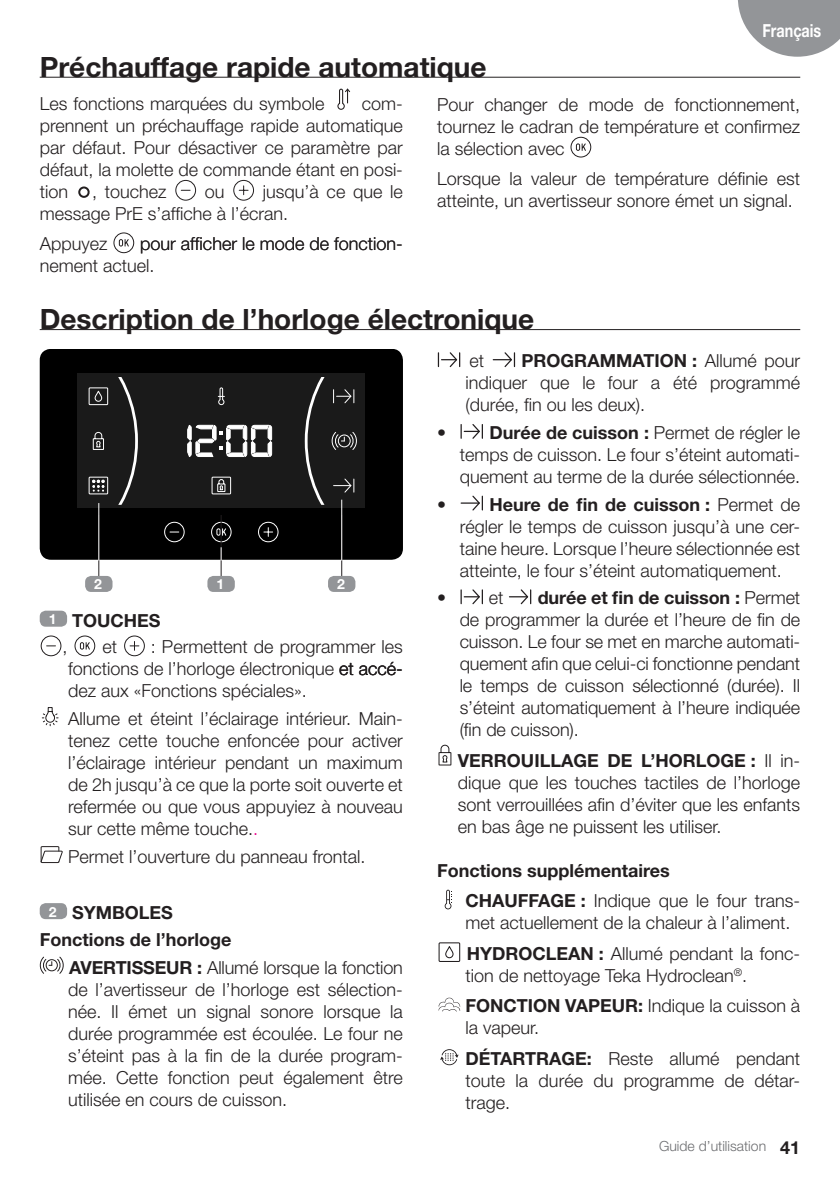
<style>
.page{position:relative;width:840px;height:1191px;background:#fff}
.page>*{position:absolute;margin:0;border:0;box-sizing:border-box;transform-origin:0 0}
.t1{font:700 28px "Helvetica Neue";color:#231f20}
.t2{font:300 18px/22px "Helvetica Neue";color:#231f20}
.t3{font:700 18px/26.6px "Helvetica Neue";color:#231f20}
.t4{font:700 18px "Helvetica Neue";color:#fff;scale:.8 1}
.t5{font:300 14px "Helvetica Neue";color:#6c6d70}
.t6{font:700 14px "Helvetica Neue";color:#fff}
.s1{font-size:14px;color:#fff}
.s2{font-weight:300}
.s3{color:#ed028c}
.s4{font-weight:700}
.s5{font-weight:700;font-size:18px;color:#231f20}
</style>
<div class="page">
<svg style="left:738px;top:0;width:101px;height:57px"></svg>
<div style="left:40px;top:349px;width:363px;height:211px;background:#000;border-radius:11px"></div>
<div style="left:164px;top:522px;width:20px;height:20px;border:1px solid #fff;border-radius:50%"></div>
<div style="left:258px;top:522px;width:20px;height:20px;border:1px solid #fff;border-radius:50%"></div>
<svg style="left:264px;top:527px;width:8px;height:9px"></svg>
<div style="left:211px;top:522px;width:20px;height:20px;border:1px solid #fff;border-radius:50%"></div>
<svg style="left:216px;top:528px;width:10px;height:7px"></svg>
<div style="left:77px;top:374px;width:288px;height:134px;background:#1a1a1a"></div>
<svg style="left:187px;top:425px;width:85px;height:32px"></svg>
<svg style="left:217px;top:387px;width:8px;height:18px"></svg>
<div style="left:89px;top:387px;width:19px;height:18px;border:1px solid #fff"></div>
<div style="left:89px;top:476px;width:19px;height:18px;border:1px solid #fff"></div>
<div style="left:211px;top:476px;width:20px;height:18px;border:1px solid #fff"></div>
<svg style="left:217px;top:479px;width:9px;height:13px"></svg>
<svg style="left:92px;top:377px;width:46px;height:128px"></svg>
<svg style="left:304px;top:377px;width:53px;height:128px"></svg>
<hr style="left:98px;top:515px;width:1px;height:67px;background:#231f20">
<div style="left:85px;top:576px;width:27px;height:16px;background:#939598;border-radius:6px"></div>
<hr style="left:98px;top:503px;width:1px;height:57px;background:#fff">
<hr style="left:220px;top:515px;width:1px;height:67px;background:#231f20">
<div style="left:207px;top:576px;width:28px;height:16px;background:#939598;border-radius:6px"></div>
<svg style="left:220px;top:547px;width:1px;height:13px"></svg>
<hr style="left:341px;top:515px;width:1px;height:67px;background:#231f20">
<div style="left:328px;top:576px;width:27px;height:16px;background:#939598;border-radius:6px"></div>
<hr style="left:341px;top:499px;width:1px;height:61px;background:#fff">
<hr style="left:40px;top:329px;width:759px;height:1px;background:#231f20">
<div style="left:40px;top:610px;width:27px;height:16px;background:#939598;border-radius:6px"></div>
<div style="left:41px;top:635px;width:20px;height:21px;border:1px solid #231f20;border-radius:50%"></div>
<svg style="left:75px;top:636px;width:20px;height:20px"></svg>
<div style="left:74px;top:635px;width:21px;height:21px;border:1px solid #231f20;border-radius:50%"></div>
<svg style="left:80px;top:642px;width:10px;height:7px"></svg>
<div style="left:124px;top:635px;width:21px;height:21px;border:1px solid #231f20;border-radius:50%"></div>
<svg style="left:130px;top:641px;width:9px;height:9px"></svg>
<svg style="left:41px;top:707px;width:18px;height:19px"></svg>
<div style="left:41px;top:846px;width:18px;height:17px;border:1px solid #231f20"></div>
<svg style="left:40px;top:850px;width:23px;height:13px"></svg>
<div style="left:40px;top:903px;width:27px;height:16px;background:#939598;border-radius:6px"></div>
<svg style="left:40px;top:956px;width:24px;height:18px"></svg>
<svg style="left:437px;top:352px;width:23px;height:16px"></svg>
<svg style="left:493px;top:352px;width:22px;height:16px"></svg>
<svg style="left:460px;top:424px;width:22px;height:15px"></svg>
<svg style="left:461px;top:495px;width:21px;height:16px"></svg>
<svg style="left:460px;top:589px;width:22px;height:16px"></svg>
<svg style="left:509px;top:589px;width:22px;height:16px"></svg>
<svg style="left:438px;top:744px;width:13px;height:21px"></svg>
<svg style="left:444px;top:889px;width:8px;height:20px"></svg>
<div style="left:438px;top:942px;width:22px;height:20px;border:1px solid #231f20"></div>
<div style="left:445px;top:946px;width:8px;height:12px;border:1px solid #231f20;border-radius:4px"></div>
<svg style="left:438px;top:997px;width:22px;height:14px"></svg>
<svg style="left:440px;top:1049px;width:18px;height:16px"></svg>
<svg style="left:570px;top:137px;width:20px;height:20px"></svg>
<div style="left:570px;top:137px;width:21px;height:20px;border:1px solid #231f20;border-radius:50%"></div>
<svg style="left:576px;top:143px;width:9px;height:8px"></svg>
<hr style="left:40px;top:77px;width:759px;height:1px;background:#231f20">
<svg style="left:337px;top:88px;width:14px;height:22px"></svg>
<div style="left:78px;top:186px;width:12px;height:12px;background:#fff;border:2px solid #231f20;border-radius:50%"></div>
<div style="left:175px;top:180px;width:21px;height:21px;border:1px solid #231f20;border-radius:50%"></div>
<svg style="left:234px;top:180px;width:19px;height:20px"></svg>
<div style="left:233px;top:180px;width:21px;height:21px;border:1px solid #231f20;border-radius:50%"></div>
<svg style="left:239px;top:186px;width:9px;height:9px"></svg>
<svg style="left:114px;top:233px;width:20px;height:20px"></svg>
<div style="left:113px;top:232px;width:21px;height:21px;border:1px solid #231f20;border-radius:50%"></div>
<svg style="left:119px;top:239px;width:10px;height:7px"></svg>
<p class="t4" style="left:762px;top:19px;width:75px">Français</p>
<h1 class="t1" style="left:40px;top:49px;width:448px">Préchauffage rapide automatique</h1>
<p class="t2" style="left:40px;top:92px;width:286px">Les fonctions marquées du symbole</p>
<p class="t2" style="left:437px;top:93px;width:364px;text-align:justify">Pour changer de mode de fonctionnement, tournez le cadran de température et confirmez la sélection avec</p>
<p class="t2" style="left:437px;top:167px;width:364px">Lorsque la valeur de température définie est atteinte, un avertisseur sonore émet un signal.</p>
<p class="t2" style="left:40px;top:92px;width:364px;text-align:justify;text-indent:322px">com&shy;prennent un préchauffage rapide automatique par défaut. Pour désactiver ce paramètre par défaut, la molette de commande étant en posi&shy;tion</p>
<p class="t2" style="left:40px;top:180px;width:364px;text-indent:223px">jusqu’à ce que le message PrE s’affiche à l’écran.</p>
<p class="t2" style="left:40px;top:232px;width:69px">Appuyez</p>
<p class="t2" style="left:92px;top:180px;width:76px">, touchez</p>
<p class="t2" style="left:205px;top:180px;width:21px">ou</p>
<p class="t2" style="left:40px;top:232px;width:364px;text-indent:100px">pour afficher le mode de fonction&shy;nement actuel.</p>
<h1 class="t1" style="left:40px;top:302px;width:496px">Description de l’horloge électronique</h1>
<p class="t6" style="left:94px;top:576px;width:9px">2</p>
<p class="t6" style="left:216px;top:576px;width:9px">1</p>
<p class="t6" style="left:337px;top:576px;width:9px">2</p>
<p class="t3" style="left:62px;top:606px;width:100px;text-indent:-14px"><span class="s1">1</span> TOUCHES <span class="s2">,</span></p>
<p class="t2" style="left:68px;top:635px;width:336px;text-indent:83px">: Permettent de programmer les fonctions de l’horloge électronique et accé</p>
<p class="t2" style="left:102px;top:635px;width:16px">et</p>
<p class="t2" style="left:339px;top:657px;width:65px">et accé-</p>
<p class="t2" style="left:68px;top:677px;width:336px;line-height:27.6px">dez aux «Fonctions spéciales».<br>Allume et éteint l’éclairage intérieur. Main-</p>
<p class="t2" style="left:68px;top:729px;width:336px;text-align:justify">tenez cette touche enfoncée pour activer l’éclairage intérieur pendant un maximum de 2h jusqu’à ce que la porte soit ouverte et refermée ou que vous appuyiez à nouveau sur cette même touche.<span class="s3">.</span></p>
<p class="t2" style="left:68px;top:845px;width:299px">Permet l’ouverture du panneau frontal.</p>
<p class="t3" style="left:49px;top:899px;width:125px"><span class="s1">2</span> SYMBOLES</p>
<p class="t3" style="left:40px;top:925px;width:193px">Fonctions de l’horloge</p>
<p class="t2" style="left:69px;top:955px;width:335px"><span class="s4">AVERTISSEUR :</span> Allumé lorsque la fonction</p>
<p class="t2" style="left:68px;top:977px;width:336px;text-align:justify">de l’avertisseur de l’horloge est sélection&shy;née. Il émet un signal sonore lorsque la durée programmée est écoulée. Le four ne s’éteint pas à la fin de la durée program&shy;mée. Cette fonction peut également être utilisée en cours de cuisson.</p>
<p class="t2" style="left:465px;top:349px;width:336px;text-align:justify;text-indent:56px"><span class="s4">PROGRAMMATION :</span> Allumé pour indiquer que le four a été programmé (durée, fin ou les deux).</p>
<p class="t2" style="left:469px;top:349px;width:16px">et</p>
<p class="t2" style="left:437px;top:421px;width:10px">•</p>
<p class="t2" style="left:459px;top:421px;width:342px;text-align:justify;text-indent:30px"><span class="s4">Durée de cuisson :</span> Permet de régler le temps de cuisson. Le four s’éteint automati&shy;quement au terme de la durée sélectionnée.</p>
<p class="t2" style="left:437px;top:493px;width:10px">•</p>
<p class="t2" style="left:459px;top:493px;width:342px;text-align:justify;text-indent:30px"><span class="s4">Heure de fin de cuisson :</span> Permet de régler le temps de cuisson jusqu’à une cer&shy;taine heure. Lorsque l’heure sélectionnée est atteinte, le four s’éteint automatiquement.</p>
<p class="t2" style="left:437px;top:586px;width:68px">• et</p>
<p class="t2" style="left:459px;top:586px;width:342px;text-align:justify;text-indent:78px"><span class="s4">durée et fin de cuisson :</span> Permet de programmer la durée et l’heure de fin de cuisson. Le four se met en marche automati&shy;quement afin que celui-ci fonctionne pendant le temps de cuisson sélectionné (durée). Il s’éteint automatiquement à l’heure indiquée (fin de cuisson).</p>
<p class="t2" style="left:457px;top:749px;width:343px;text-align:justify"><span class="s4">VERROUILLAGE DE L’HORLOGE :</span> Il in&shy;dique que les touches tactiles de l’horloge sont verrouillées afin d’éviter que les enfants en bas âge ne puissent les utiliser.</p>
<p class="t3" style="left:465px;top:854px;width:336px;line-height:30.6px;text-indent:-28px">Fonctions supplémentaires<br>CHAUFFAGE : <span class="s2">Indique que le four trans-</span></p>
<p class="t2" style="left:465px;top:907px;width:336px;line-height:30.6px">met actuellement de la chaleur à l’aliment.<br><span class="s4">HYDROCLEAN :</span> Allumé pendant la fonc-</p>
<p class="t2" style="left:465px;top:959px;width:336px;line-height:30.6px">tion de nettoyage Teka Hydroclean<sup>®</sup>.<br><span class="s4">FONCTION VAPEUR:</span> Indique la cuisson à</p>
<p class="t2" style="left:465px;top:1012px;width:336px;line-height:30.6px">la vapeur.<br><span class="s4">DÉTARTRAGE:</span> Reste allumé pendant</p>
<p class="t2" style="left:465px;top:1069px;width:336px">toute la durée du programme de détar&shy;trage.</p>
<p class="t5" style="left:658px;top:1137px;width:143px">Guide d’utilisation <span class="s5">41</span></p>
</div>
